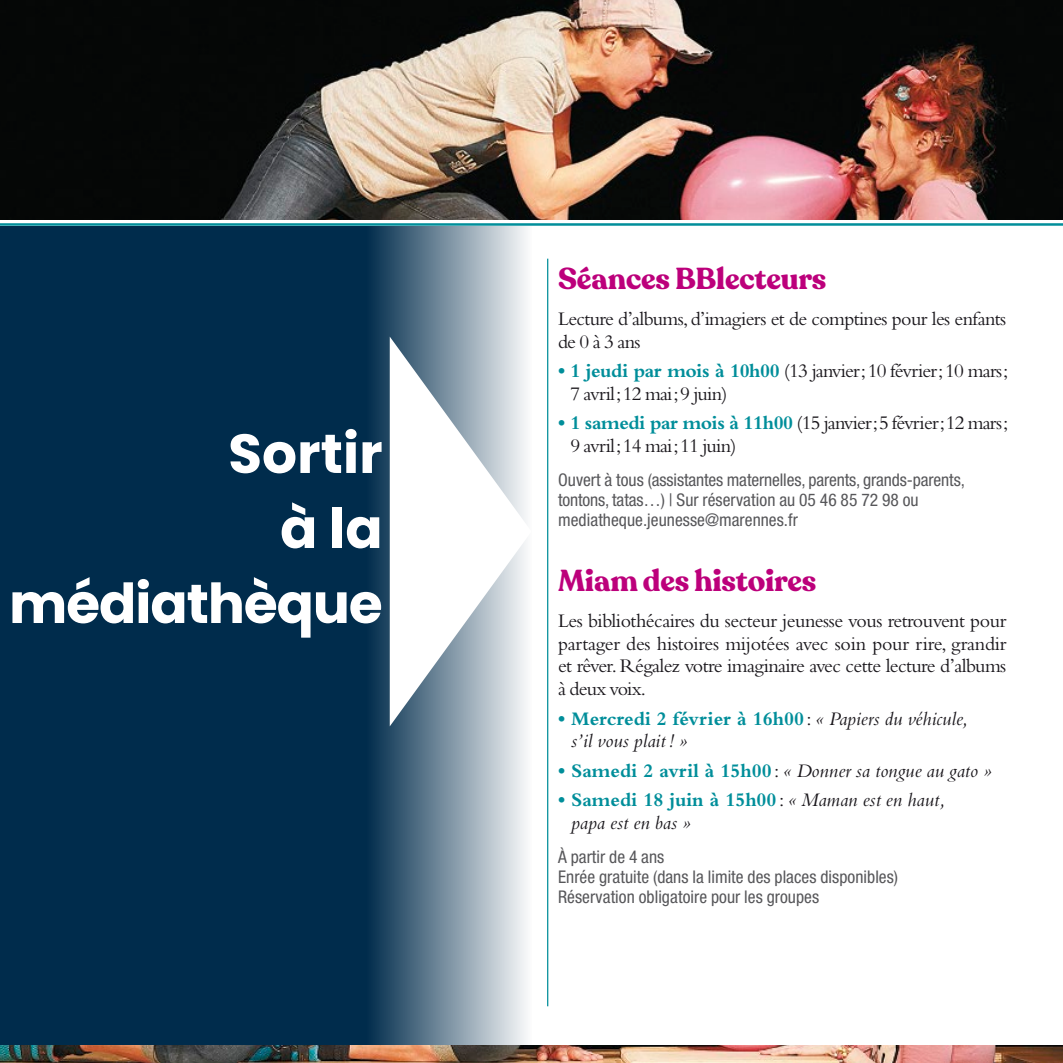
<style>
.page{position:relative;width:1063px;height:1063px;background:#fff}
.page>*{position:absolute;margin:0;border:0;box-sizing:border-box;transform-origin:0 0}
.t1{font:700 55px/75px "Poppins";letter-spacing:-.02em;color:#fff;text-align:right}
.t2{font:700 30px "Recoleta";letter-spacing:-.005em;color:#bc007b}
.t3{font:20px/22.5px "Bembo Std";letter-spacing:-.03em;color:#1a171c}
.t4{font:italic 20px/22.5px "Bembo Std";color:#1a171c}
.t5{font:condensed 17.5px/20px "Helvetica Neue LT Std";letter-spacing:.005em;color:#57575a}
.s1{font-weight:700;color:#008e9a}
.s2{font-weight:700;font-style:normal;color:#008e9a}
.s3{font-style:normal}
</style>
<div class="page">
<svg style="left:0;top:226px;width:526px;height:819px;background:#163e5b"></svg>
<hr style="left:0;top:223px;width:1063px;height:3px;background:#008e9a">
<img style="left:0;top:0;width:1063px;height:220px">
<img style="left:0;top:1045px;width:1063px;height:18px">
<hr style="left:547px;top:259px;width:1px;height:747px;background:#008e9a">
<svg style="left:390px;top:337px;width:136px;height:389px"></svg>
<h1 class="t1" style="left:9px;top:416px;width:375px">Sortir<br>à la médiathèque</h1>
<h2 class="t2" style="left:558px;top:259px;width:270px">Séances BBlecteurs</h2>
<p class="t3" style="left:558px;top:307px;width:450px">Lecture d’albums, d’imagiers et de comptines pour les enfants de 0 à 3 ans</p>
<p class="t3" style="left:570px;top:360px;width:440px;text-indent:-12px"><span class="s1">• 1 jeudi par mois à 10h00</span> (13 janvier; 10 février; 10 mars;<br>7 avril; 12 mai; 9 juin)</p>
<p class="t3" style="left:570px;top:412px;width:440px;text-indent:-12px"><span class="s1">• 1 samedi par mois à 11h00</span> (15 janvier;5 février;12 mars;<br>9 avril; 14 mai; 11 juin)</p>
<p class="t5" style="left:558px;top:470px;width:408px">Ouvert à tous (assistantes maternelles, parents, grands-parents, tontons, tatas…) | Sur réservation au 05 46 85 72 98 ou mediatheque.jeunesse@marennes.fr</p>
<h2 class="t2" style="left:558px;top:561px;width:260px">Miam des histoires</h2>
<p class="t3" style="left:558px;top:610px;width:450px;text-align:justify">Les bibliothécaires du secteur jeunesse vous retrouvent pour partager des histoires mijotées avec soin pour rire, grandir et rêver. Régalez votre imaginaire avec cette lecture d’albums à deux voix.</p>
<p class="t4" style="left:571px;top:707px;width:398px;text-indent:-13px"><span class="s2">• Mercredi 2 février à 16h00</span> <span class="s3">:</span> « Papiers du véhicule, s’il vous plait! »</p>
<p class="t4" style="left:558px;top:759px;width:435px"><span class="s2">• Samedi 2 avril à 15h00</span> <span class="s3">:</span> « Donner sa tongue au gato »</p>
<p class="t4" style="left:571px;top:788px;width:376px;text-indent:-13px"><span class="s2">• Samedi 18 juin à 15h00</span><span class="s3">:</span> « Maman est en haut, papa est en bas »</p>
<p class="t5" style="left:558px;top:847px;width:342px">À partir de 4 ans<br>Enrée gratuite (dans la limite des places disponibles)<br>Réservation obligatoire pour les groupes</p>
</div>
